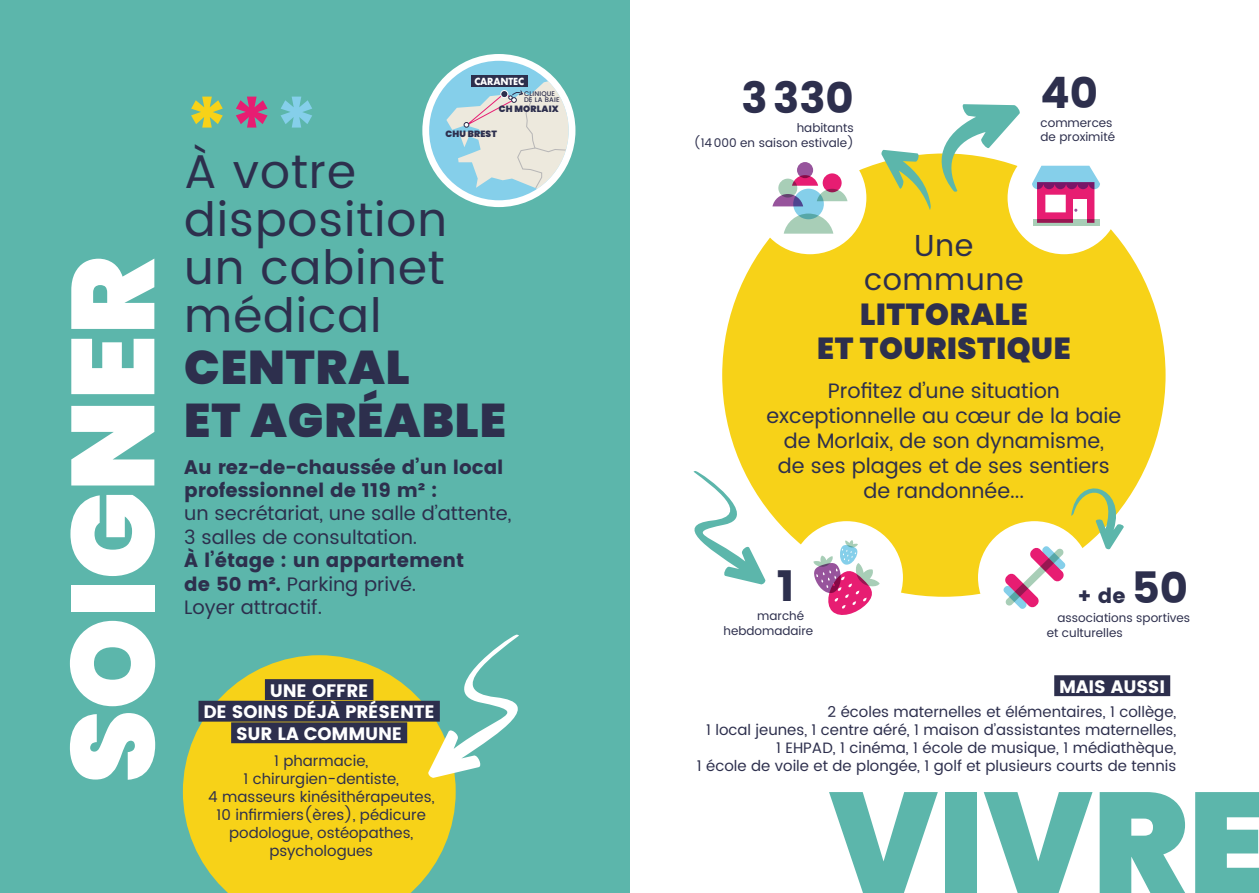
<style>
.page{position:relative;width:1259px;height:893px;background:#fff}
.page>*{position:absolute;margin:0;border:0;box-sizing:border-box;transform-origin:0 0}
.t1{font:900 142.5px "Poppins";color:#5cb6ab}
.t2{font:900 117.3px "Poppins";color:#fff}
.t3{font:47.25px/48px "Poppins";letter-spacing:.02em;color:#2d2f4d}
.t4{font:900 47.25px/52.5px "Poppins";letter-spacing:.02em;color:#2d2f4d}
.t5{font:43.35px "Poppins";color:#2d2f4d}
.t6{font:900 30.3px/34.2px "Poppins";letter-spacing:.02em;color:#2d2f4d;text-align:center}
.t7{font:20.85px/25px "Poppins";color:#2d2f4d;text-align:center}
.t8{font:20.85px "Poppins";color:#2d2f4d}
.t9{font:19.5px/23.4px "Poppins";color:#2d2f4d}
.t10{font:19.5px/23.4px "Poppins";color:#2d2f4d}
.t11{font:18px "Poppins";letter-spacing:-.01em;color:#fff}
.t12{font:15px/18px "Poppins";color:#2d2f4d;text-align:right}
.t13{font:12px/14.4px "Poppins";color:#2d2f4d}
.Texte_Encart{font:700 9.6px "Futura";letter-spacing:-.02em;color:#fff;scale:.94 1}
.t14{font:900 9px "Poppins";letter-spacing:.02em;color:#2d2f4d}
.t15{font:500 6.75px/6.8px "Poppins";letter-spacing:.02em;color:#2d2f4d}
.s1{font-style:inherit}
.s2{font-weight:400}
.s3{font-size:43.35px}
</style>
<div class="page">
<div style="left:0;top:0;width:629px;height:893px;background:#5cb6ab"></div>
<svg style="left:236px;top:97px;width:31px;height:31px"></svg>
<svg style="left:191px;top:97px;width:32px;height:31px"></svg>
<svg style="left:280px;top:97px;width:32px;height:31px"></svg>
<div style="left:1054px;top:675px;width:116px;height:21px;background:#2d2f4d"></div>
<svg style="left:183px;top:655px;width:273px;height:238px;fill:#f7d218"></svg>
<div style="left:265px;top:679px;width:108px;height:21px;background:#2d2f4d"></div>
<div style="left:198px;top:701px;width:242px;height:21px;background:#2d2f4d"></div>
<div style="left:231px;top:722px;width:176px;height:21px;background:#2d2f4d"></div>
<div style="left:722px;top:153px;width:443px;height:444px;background:#f7d218;border-radius:50%"></div>
<div style="left:978px;top:521px;width:112px;height:113px;background:#fff;border-radius:50%"></div>
<div style="left:790px;top:521px;width:113px;height:113px;background:#fff;border-radius:50%"></div>
<div style="left:753px;top:141px;width:113px;height:113px;background:#fff;border-radius:50%"></div>
<div style="left:797px;top:162px;width:16px;height:16px;background:#97549c;border-radius:50%"></div>
<svg style="left:822px;top:173px;width:19px;height:19px"></svg>
<div style="left:793px;top:189px;width:31px;height:30px;background:#85cfea;border-radius:50%"></div>
<svg style="left:772px;top:175px;width:75px;height:31px"></svg>
<svg style="left:783px;top:214px;width:50px;height:20px"></svg>
<div style="left:1007px;top:141px;width:113px;height:113px;background:#fff;border-radius:50%"></div>
<svg style="left:1032px;top:166px;width:68px;height:57px"></svg>
<svg style="left:1033px;top:220px;width:66px;height:6px"></svg>
<svg style="left:1003px;top:546px;width:62px;height:63px"></svg>
<svg style="left:813px;top:540px;width:66px;height:75px"></svg>
<svg style="left:1071px;top:488px;width:56px;height:62px"></svg>
<svg style="left:693px;top:471px;width:73px;height:114px"></svg>
<svg style="left:881px;top:104px;width:139px;height:106px"></svg>
<svg style="left:427px;top:634px;width:92px;height:144px"></svg>
<svg style="left:426px;top:57px;width:146px;height:147px;background:#9cd8ee"></svg>
<div style="left:422px;top:54px;width:153px;height:153px;border:7px solid #fff;border-radius:50%"></div>
<div style="left:471px;top:75px;width:57px;height:12px;background:#2d2f4d"></div>
<svg style="left:446px;top:78px;width:123px;height:122px;background:#c0d7d9"></svg>
<p class="t2" style="left:45px;top:783px;width:528px;rotate:-90deg">SOIGNER</p>
<p class="Texte_Encart" style="left:474px;top:74px;width:54px">CARANTEC</p>
<p class="t15" style="left:524px;top:90px;width:37px">CLINIQUE<br>DE LA BAIE</p>
<p class="t14" style="left:499px;top:103px;width:62px">CH MORLAIX</p>
<p class="t14" style="left:445px;top:129px;width:53px">CHU BREST</p>
<p class="t3" style="left:184px;top:149px;width:264px">À votre disposition un cabinet médical</p>
<p class="t4" style="left:184px;top:342px;width:323px">CENTRAL<br>ET AGRÉABLE</p>
<p class="t9" style="left:184px;top:456px;width:328px"><span class="s1">Au rez-de-chaussée d’un local professionnel de 119 m² :<br></span>un secrétariat, une salle d’attente,<br>3 salles de consultation.</p>
<p class="t10" style="left:184px;top:549px;width:281px">À l’étage : un appartement de 50 m². <span class="s1">Parking privé.<br>Loyer attractif.</span></p>
<p class="t11" style="left:270px;top:680px;width:100px">UNE OFFRE</p>
<p class="t11" style="left:203px;top:701px;width:233px">DE SOINS DÉJÀ PRÉSENTE</p>
<p class="t11" style="left:236px;top:723px;width:168px">SUR LA COMMUNE</p>
<p class="t12" style="left:208px;top:752px;width:228px;text-align:center">1 pharmacie,<br>1 chirurgien-dentiste,<br>4 masseurs kinésithérapeutes,<br>10 infirmiers(ères), pédicure podologue, ostéopathes, psychologues</p>
<p class="t5" style="left:741px;top:73px;width:114px">3330</p>
<p class="t13" style="left:694px;top:121px;width:161px;text-align:right">habitants<br>(14000 en saison estivale)</p>
<p class="t5" style="left:1040px;top:68px;width:59px">40</p>
<p class="t13" style="left:1040px;top:116px;width:76px">commerces de proximité</p>
<p class="t6" style="left:817px;top:229px;width:255px"><span class="s2">Une<br>commune<br></span>LITTORALE<br>ET TOURISTIQUE</p>
<p class="t7" style="left:766px;top:379px;width:356px">Profitez d’une situation exceptionnelle au cœur de la baie de Morlaix, de son dynamisme,<br>de ses plages et de ses sentiers de randonnée...</p>
<p class="t5" style="left:777px;top:561px;width:20px">1</p>
<p class="t13" style="left:757px;top:609px;width:48px">marché</p>
<p class="t13" style="left:723px;top:623px;width:91px">hebdomadaire</p>
<p class="t8" style="left:1078px;top:584px;width:112px">+ de <span class="s3">50</span></p>
<p class="t13" style="left:1046px;top:611px;width:145px;text-indent:11px">associations sportives et culturelles</p>
<p class="t11" style="left:1059px;top:676px;width:108px">MAIS AUSSI</p>
<p class="t12" style="left:697px;top:703px;width:481px">2 écoles maternelles et élémentaires, 1 collège,<br>1 local jeunes, 1 centre aéré, 1 maison d’assistantes maternelles,<br>1 EHPAD, 1 cinéma, 1 école de musique, 1 médiathèque,<br>1 école de voile et de plongée, 1 golf et plusieurs courts de tennis</p>
<p class="t1" style="left:829px;top:760px;width:440px">VIVRE</p>
</div>
